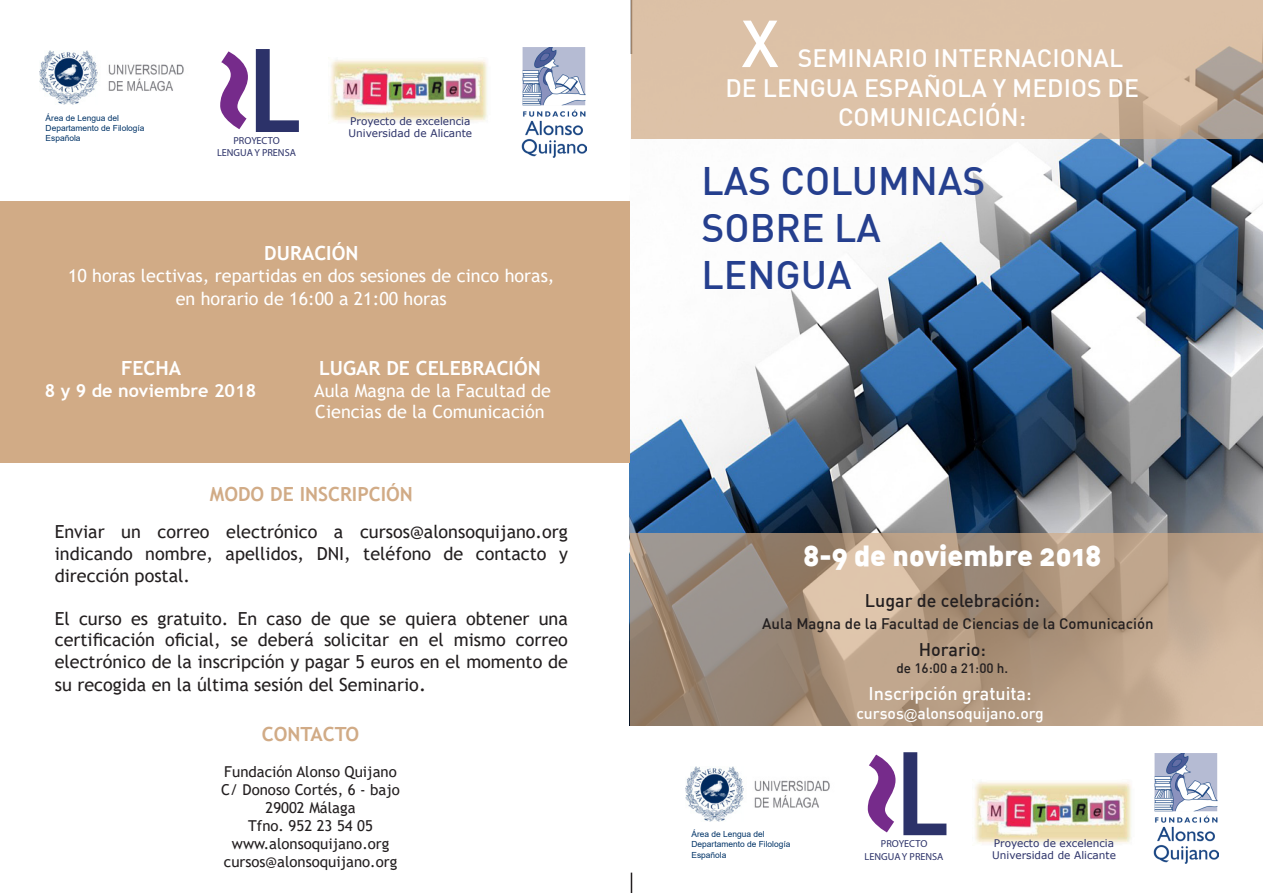
<style>
.page{position:relative;width:1263px;height:893px;background:#fff}
.page>*{position:absolute;margin:0;border:0;box-sizing:border-box;transform-origin:0 0}
.t1{font:500 65.25px "DIN";color:#fff}
.t2{font:500 39px "DIN";color:#253f8e}
.t3{font:28.5px "DIN Black Alternate";color:#fff}
.t4{font:500 24.75px "DIN";color:#fff}
.t5{font:700 19.5px "Trebuchet MS";color:#fff}
.t6{font:700 19.5px "Trebuchet MS";color:#d1ab86}
.t7{font:18px/21.6px "Trebuchet MS";color:#231f20;text-align:justify}
.t8{font:18px/21.6px "Trebuchet MS";color:#fff}
.t9{font:500 18px "DIN";color:#231f20}
.t10{font:500 18px "DIN";color:#fff}
.t11{font:700 18px "Trebuchet MS";color:#fff}
.t12{font:500 15.75px "DIN";color:#fff}
.t13{font:15px "Trebuchet MS";color:#231f20}
.t14{font:500 15px "DIN";color:#231f20}
.t15{font:500 13.5px "DIN";color:#231f20}
.t16{font:10.5px "Verdana";color:#2c3269}
.t17{font:10.2px/12.3px "Myriad Pro";color:#2c3269;text-align:center}
.t18{font:8.4px/10.1px "Arial";color:#003367}
.s1{font-size:19.5px}
.s2{font-family:"Arial";font-weight:400;font-size:13.5px}
</style>
<div class="page">
<img style="left:629px;top:0;width:634px;height:726px">
<div style="left:0;top:201px;width:629px;height:262px;background:#d1ab86"></div>
<svg style="left:631px;top:873px;width:1px;height:20px"></svg>
<div style="left:0;top:0;width:630px;height:195px;background:#fff"></div>
<svg style="left:631px;top:0;width:632px;height:139px;background:#d8bea4"></svg>
<svg style="left:630px;top:533px;width:633px;height:193px;background:#b09a85"></svg>
<img style="left:1153px;top:753px;width:65px;height:110px">
<svg style="left:903px;top:752px;width:43px;height:83px"></svg>
<svg style="left:868px;top:755px;width:27px;height:77px"></svg>
<img style="left:686px;top:767px;width:144px;height:54px">
<img style="left:974px;top:781px;width:157px;height:63px">
<img style="left:522px;top:47px;width:65px;height:110px">
<svg style="left:256px;top:49px;width:43px;height:83px"></svg>
<svg style="left:220px;top:51px;width:28px;height:78px"></svg>
<img style="left:40px;top:50px;width:144px;height:54px">
<img style="left:330px;top:59px;width:157px;height:63px">
<p class="t18" style="left:46px;top:113px;width:100px">Área de Lengua del<br>Departamento de Filología<br>Española</p>
<p class="t16" style="left:350px;top:114px;width:122px">Proyecto de excelencia</p>
<p class="t16" style="left:348px;top:126px;width:125px">Universidad de Alicante</p>
<p class="t17" style="left:217px;top:134px;width:80px">PROYECTO<br>LENGUAY PRENSA</p>
<p class="t5" style="left:264px;top:241px;width:96px">DURACIÓN</p>
<p class="t8" style="left:68px;top:264px;width:488px">10 horas lectivas, repartidas en dos sesiones de cinco horas,</p>
<p class="t8" style="left:176px;top:288px;width:273px">en horario de 16:00 a 21:00 horas</p>
<p class="t5" style="left:121px;top:356px;width:62px">FECHA</p>
<p class="t11" style="left:45px;top:379px;width:213px">8 y 9 de noviembre 2018</p>
<p class="t5" style="left:319px;top:356px;width:223px">LUGAR DE CELEBRACIÓN</p>
<p class="t8" style="left:314px;top:379px;width:238px">Aula Magna de la Facultad de<br>Ciencias de la Comunicación</p>
<p class="t6" style="left:210px;top:481px;width:205px">MODO DE INSCRIPCIÓN</p>
<p class="t7" style="left:55px;top:521px;width:515px">Enviar un correo electrónico a cursos@alonsoquijano.org indicando nombre, apellidos, DNI, teléfono de contacto y dirección postal.</p>
<p class="t7" style="left:55px;top:607px;width:515px">El curso es gratuito. En caso de que se quiera obtener una certificación oficial, se deberá solicitar en el mismo correo electrónico de la inscripción y pagar 5 euros en el momento de</p>
<p class="t7" style="left:55px;top:674px;width:373px">su recogida en la última sesión del Seminario<span class="s1">.</span></p>
<p class="t6" style="left:262px;top:721px;width:99px">CONTACTO</p>
<p class="t13" style="left:224px;top:762px;width:174px">Fundación Alonso Quijano</p>
<p class="t13" style="left:221px;top:780px;width:180px">C/ Donoso Cortés, 6 - bajo</p>
<p class="t13" style="left:265px;top:798px;width:92px">29002 Málaga</p>
<p class="t13" style="left:248px;top:816px;width:126px">Tfno. 952 23 54 05</p>
<p class="t13" style="left:232px;top:834px;width:159px">www.alonsoquijano.org</p>
<p class="t13" style="left:224px;top:852px;width:175px">cursos@alonsoquijano.org</p>
<p class="t1" style="left:741px;top:2px;width:39px">X</p>
<p class="t4" style="left:798px;top:42px;width:327px">SEMINARIO INTERNACIONAL</p>
<p class="t4" style="left:725px;top:72px;width:415px">DE LENGUA ESPAÑOLA Y MEDIOS DE</p>
<p class="t4" style="left:838px;top:102px;width:190px">COMUNICACIÓN:</p>
<p class="t2" style="left:701px;top:156px;width:285px">LAS COLUMNAS</p>
<p class="t2" style="left:701px;top:203px;width:181px">SOBRE LA</p>
<p class="t2" style="left:701px;top:250px;width:152px">LENGUA</p>
<p class="t3" style="left:803px;top:536px;width:300px">8-9 de noviembre 2018</p>
<p class="t9" style="left:865px;top:589px;width:177px">Lugar de celebración:</p>
<p class="t14" style="left:762px;top:614px;width:393px">Aula Magna de la Facultad de Ciencias de la Comunicación</p>
<p class="t9" style="left:919px;top:638px;width:69px">Horario:</p>
<p class="t15" style="left:896px;top:659px;width:113px">de 16:00 a 21:00 h.</p>
<p class="t10" style="left:869px;top:682px;width:164px">Inscripción gratuita:</p>
<p class="t12" style="left:856px;top:703px;width:189px">cursos<span class="s2">@</span>alonsoquijano.org</p>
<p class="t18" style="left:691px;top:829px;width:100px">Área de Lengua del<br>Departamento de Filología<br>Española</p>
<p class="t16" style="left:994px;top:835px;width:122px">Proyecto de excelencia</p>
<p class="t17" style="left:865px;top:838px;width:80px">PROYECTO<br>LENGUAY PRENSA</p>
<p class="t16" style="left:992px;top:848px;width:125px">Universidad de Alicante</p>
</div>
